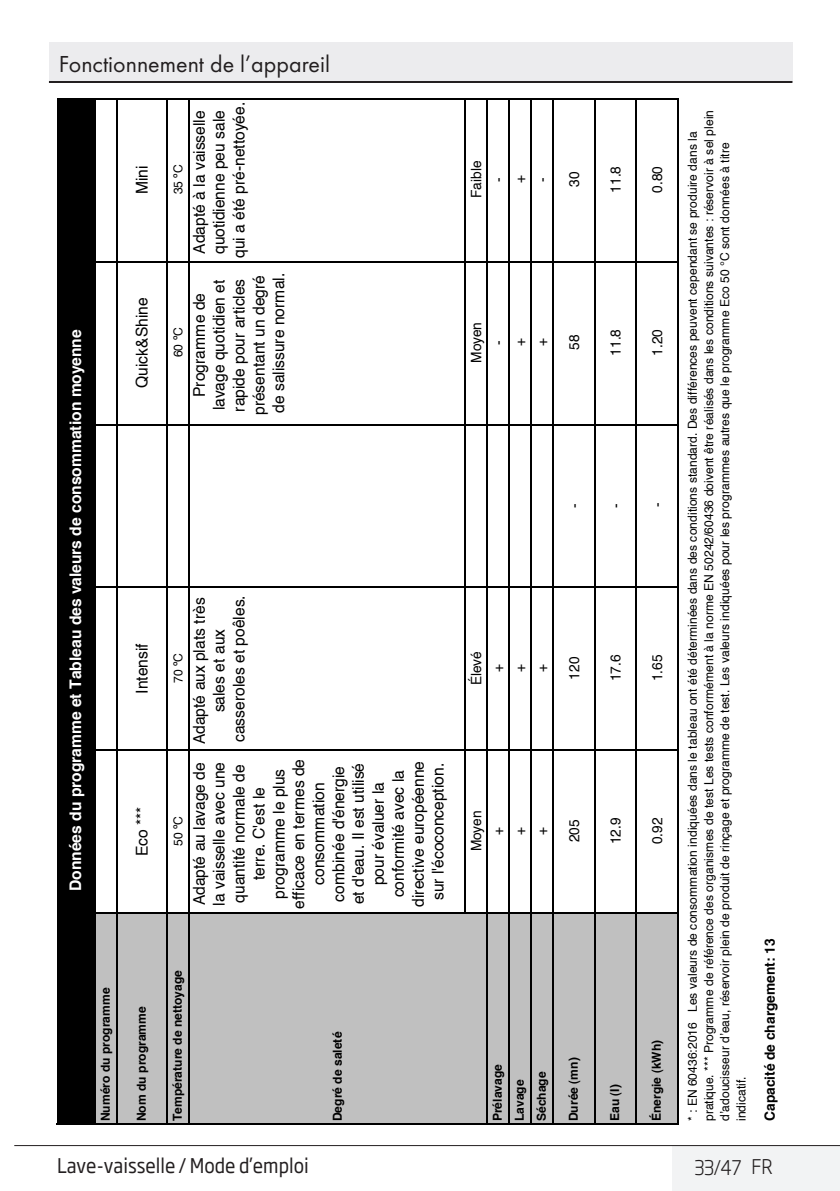
<style>
.page{position:relative;width:840px;height:1191px;background:#fff}
.page>*{position:absolute;margin:0;border:0;box-sizing:border-box;transform-origin:0 0}
.t1{font:24px "Futura TOT Boo";color:#231f20}
.t2{font:20px "Soho Gothic Pro";color:#231f20;scale:.9 1}
.t3{font:300 20px "Soho Gothic Pro";color:#231f20;scale:.9 1}
.t4{font:16px/19.8px "Helvetica";letter-spacing:-.005em;color:#000;text-align:center}
.t5{font:700 16px "Helvetica";color:#fff}
.t6{font:14px "Helvetica";letter-spacing:-.005em;color:#000}
.t7{font:700 14px "Helvetica";color:#000}
.t8{font:12.4px/16.2px "Helvetica";letter-spacing:.005em;color:#000}
.t9{font:700 12.4px/22px "Helvetica";letter-spacing:.005em;color:#000}
</style>
<div class="page">
<div style="left:671px;top:1145px;width:168px;height:46px;background:#f2f3f4"></div>
<hr style="left:14px;top:1145px;width:825px;height:1px;background:#231f20">
<div style="left:49px;top:43px;width:743px;height:39px;background:#ececee"></div>
<hr style="left:49px;top:81px;width:743px;height:2px;background:#231f20">
<div style="left:58px;top:98px;width:37px;height:1024px;background:#000"></div>
<div style="left:95px;top:913px;width:22px;height:209px;background:#c0c0c0"></div>
<div style="left:117px;top:913px;width:560px;height:209px;background:#c0c0c0"></div>
<svg style="left:678px;top:98px;width:1px;height:1024px"></svg>
<hr style="left:57px;top:1122px;width:621px;height:2px;background:#000">
<hr style="left:96px;top:912px;width:582px;height:2px;background:#000">
<hr style="left:96px;top:749px;width:582px;height:2px;background:#000">
<hr style="left:96px;top:586px;width:582px;height:2px;background:#000">
<hr style="left:96px;top:424px;width:582px;height:1px;background:#000">
<hr style="left:96px;top:261px;width:582px;height:1px;background:#000">
<hr style="left:96px;top:98px;width:582px;height:2px;background:#000">
<hr style="left:57px;top:98px;width:1px;height:1024px;background:#000">
<hr style="left:94px;top:98px;width:2px;height:1024px;background:#000">
<hr style="left:116px;top:98px;width:2px;height:1024px;background:#000">
<hr style="left:166px;top:98px;width:2px;height:1024px;background:#000">
<hr style="left:188px;top:98px;width:2px;height:1024px;background:#000">
<hr style="left:464px;top:98px;width:1px;height:814px;background:#000">
<hr style="left:486px;top:98px;width:1px;height:1024px;background:#000">
<hr style="left:508px;top:98px;width:1px;height:1024px;background:#000">
<hr style="left:530px;top:98px;width:2px;height:1024px;background:#000">
<hr style="left:552px;top:98px;width:2px;height:1024px;background:#000">
<hr style="left:593px;top:98px;width:2px;height:1024px;background:#000">
<hr style="left:635px;top:98px;width:2px;height:1024px;background:#000">
<hr style="left:676px;top:98px;width:2px;height:1024px;background:#000">
<h1 class="t1" style="left:59px;top:50px;width:272px">Fonctionnement de l’appareil</h1>
<p class="t5" style="left:65px;top:891px;width:563px;rotate:-90deg">Données du programme et Tableau des valeurs de consommation moyenne</p>
<p class="t4" style="left:132px;top:194px;width:30px;rotate:-90deg">Mini</p>
<p class="t4" style="left:132px;top:388px;width:92px;rotate:-90deg">Quick&amp;Shine</p>
<p class="t8" style="left:170px;top:194px;width:31px;rotate:-90deg">35 ºC</p>
<p class="t8" style="left:170px;top:357px;width:31px;rotate:-90deg">60 ºC</p>
<p class="t4" style="left:189px;top:258px;width:157px;text-align:left;rotate:-90deg">Adapté à la vaisselle quotidienne peu sale qui a été pré-nettoyée.</p>
<p class="t4" style="left:189px;top:415px;width:144px;rotate:-90deg">Programme de lavage quotidien et rapide pour articles présentant un degré de salissure normal.</p>
<p class="t4" style="left:132px;top:694px;width:52px;rotate:-90deg">Intensif</p>
<p class="t4" style="left:132px;top:856px;width:51px;rotate:-90deg">Eco ***</p>
<p class="t8" style="left:170px;top:683px;width:31px;rotate:-90deg">70 ºC</p>
<p class="t8" style="left:170px;top:846px;width:31px;rotate:-90deg">50 ºC</p>
<p class="t4" style="left:189px;top:744px;width:150px;rotate:-90deg">Adapté aux plats très sales et aux casseroles et poêles.</p>
<p class="t4" style="left:189px;top:908px;width:151px;rotate:-90deg">Adapté au lavage de la vaisselle avec une quantité normale de terre. C'est le programme le plus efficace en termes de consommation combinée d'énergie et d'eau. Il est utilisé pour évaluer la conformité avec la directive européenne sur l'écoconception.</p>
<p class="t6" style="left:467px;top:198px;width:39px;rotate:-90deg">Faible</p>
<p class="t6" style="left:489px;top:182px;width:6px;rotate:-90deg">-</p>
<p class="t6" style="left:511px;top:183px;width:10px;rotate:-90deg">+</p>
<p class="t6" style="left:533px;top:182px;width:6px;rotate:-90deg">-</p>
<p class="t6" style="left:467px;top:362px;width:42px;rotate:-90deg">Moyen</p>
<p class="t6" style="left:489px;top:344px;width:6px;rotate:-90deg">-</p>
<p class="t6" style="left:511px;top:346px;width:10px;rotate:-90deg">+</p>
<p class="t6" style="left:533px;top:346px;width:10px;rotate:-90deg">+</p>
<p class="t6" style="left:467px;top:685px;width:36px;rotate:-90deg">Élevé</p>
<p class="t6" style="left:489px;top:672px;width:10px;rotate:-90deg">+</p>
<p class="t6" style="left:511px;top:672px;width:10px;rotate:-90deg">+</p>
<p class="t6" style="left:533px;top:672px;width:10px;rotate:-90deg">+</p>
<p class="t6" style="left:467px;top:851px;width:42px;rotate:-90deg">Moyen</p>
<p class="t6" style="left:489px;top:835px;width:10px;rotate:-90deg">+</p>
<p class="t6" style="left:511px;top:835px;width:10px;rotate:-90deg">+</p>
<p class="t6" style="left:533px;top:835px;width:10px;rotate:-90deg">+</p>
<p class="t6" style="left:565px;top:187px;width:17px;rotate:-90deg">30</p>
<p class="t6" style="left:565px;top:350px;width:17px;rotate:-90deg">58</p>
<p class="t6" style="left:565px;top:507px;width:6px;rotate:-90deg">-</p>
<p class="t6" style="left:565px;top:679px;width:24px;rotate:-90deg">120</p>
<p class="t6" style="left:565px;top:842px;width:24px;rotate:-90deg">205</p>
<p class="t9" style="left:94px;top:1121px;width:135px;rotate:-90deg">Numéro du programme</p>
<p class="t9" style="left:130px;top:1121px;width:116px;rotate:-90deg">Nom du programme</p>
<p class="t9" style="left:166px;top:1121px;width:152px;rotate:-90deg">Température de nettoyage</p>
<p class="t9" style="left:326px;top:1121px;width:91px;rotate:-90deg">Degré de saleté</p>
<p class="t9" style="left:486px;top:1121px;width:58px;rotate:-90deg">Prélavage<br>Lavage<br>Séchage</p>
<p class="t9" style="left:561px;top:1121px;width:65px;rotate:-90deg">Durée (mn)</p>
<p class="t6" style="left:606px;top:193px;width:28px;rotate:-90deg">11.8</p>
<p class="t6" style="left:606px;top:355px;width:28px;rotate:-90deg">11.8</p>
<p class="t6" style="left:606px;top:507px;width:6px;rotate:-90deg">-</p>
<p class="t6" style="left:606px;top:681px;width:28px;rotate:-90deg">17.6</p>
<p class="t6" style="left:606px;top:844px;width:28px;rotate:-90deg">12.9</p>
<p class="t9" style="left:603px;top:1121px;width:38px;rotate:-90deg">Eau (I)</p>
<p class="t6" style="left:648px;top:193px;width:28px;rotate:-90deg">0.80</p>
<p class="t6" style="left:648px;top:355px;width:28px;rotate:-90deg">1.20</p>
<p class="t6" style="left:648px;top:507px;width:6px;rotate:-90deg">-</p>
<p class="t6" style="left:648px;top:681px;width:28px;rotate:-90deg">1.65</p>
<p class="t6" style="left:648px;top:844px;width:28px;rotate:-90deg">0.92</p>
<p class="t9" style="left:644px;top:1121px;width:83px;rotate:-90deg">Énergie (kWh)</p>
<p class="t8" style="left:683px;top:1121px;width:1012px;rotate:-90deg">* : EN 60436:2016 Les valeurs de consommation indiquées dans le tableau ont été déterminées dans des conditions standard. Des différences peuvent cependant se produire dans la pratique. *** Programme de référence des organismes de test Les tests conformément à la norme EN 50242/60436 doivent être réalisés dans les conditions suivantes : réservoir à sel plein d’adoucisseur d’eau, réservoir plein de produit de rinçage et programme de test. Les valeurs indiquées pour les programmes autres que le programme Eco 50 °C sont données à titre</p>
<p class="t8" style="left:732px;top:1121px;width:46px;rotate:-90deg">indicatif.</p>
<p class="t7" style="left:760px;top:1121px;width:184px;rotate:-90deg">Capacité de chargement: 13</p>
<h2 class="t2" style="left:57px;top:1149px;width:281px">Lave-vaisselle / Mode d’emploi</h2>
<h2 class="t3" style="left:693px;top:1151px;width:89px">33 / 47 FR</h2>
</div>
